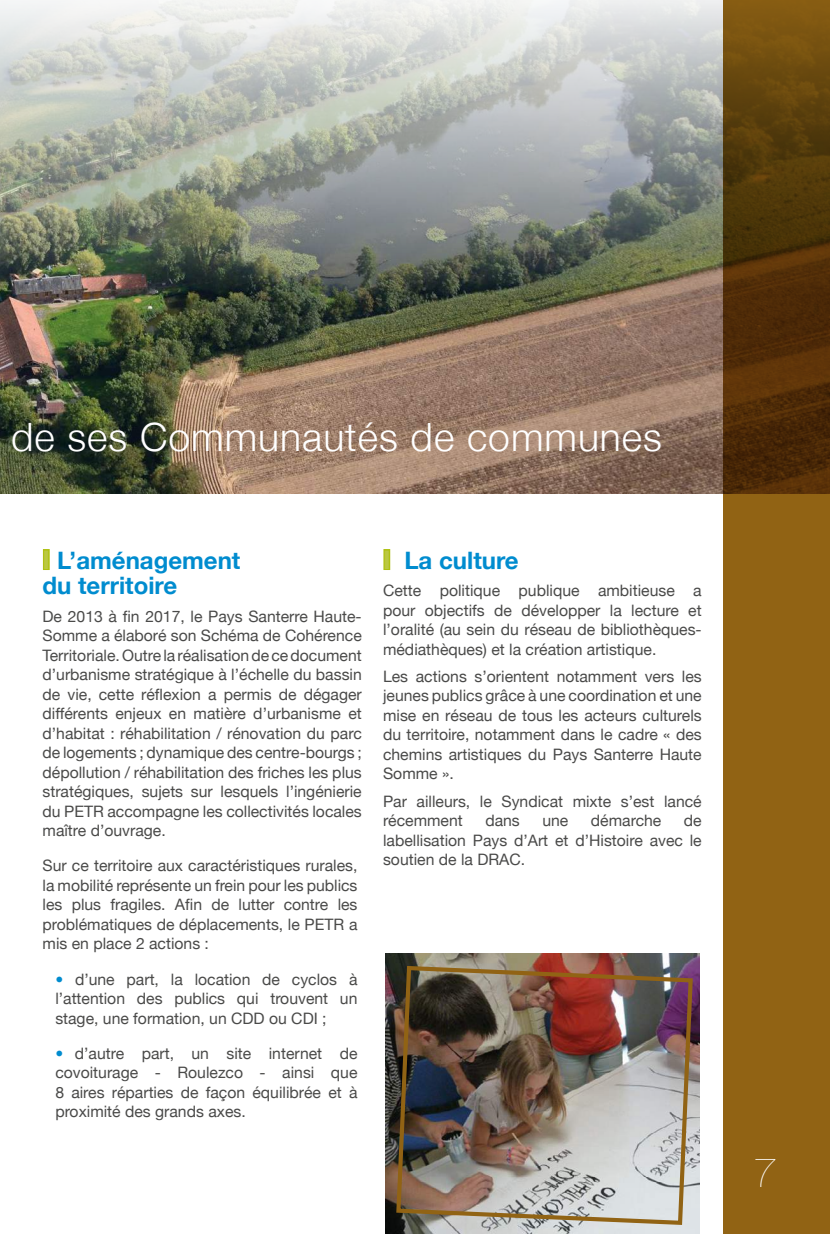
<style>
.page{position:relative;width:830px;height:1234px;background:#fff}
.page>*{position:absolute;margin:0;border:0;box-sizing:border-box;transform-origin:0 0}
.t1{font:200 41.4px "Helvetica Neue";color:#fff;scale:1.1 1}
.t2{font:300 39px "Helvetica Neue";letter-spacing:.025em;color:#fff}
.t3{font:700 24px/25.5px "Helvetica Neue";color:#008ccf}
.t4{font:15.75px/19.5px "Helvetica Neue";color:#4a4a49;text-align:justify}
.s1{font-size:25.5px;color:#bbc842}
.s2{color:#008ccf}
</style>
<div class="page">
<img style="left:0;top:293px;width:723px;height:200px">
<img style="left:0;top:0;width:723px;height:293px">
<svg style="left:723px;top:0;width:106px;height:1233px;background:#7a510f"></svg>
<div style="left:43px;top:549px;width:7px;height:21px;border:3px solid #aec010"></div>
<div style="left:383px;top:549px;width:7px;height:21px;border:3px solid #aec010"></div>
<img style="left:385px;top:953px;width:314px;height:280px">
<img style="left:394px;top:963px;width:300px;height:263px">
<h2 class="t2" style="left:11px;top:413px;width:652px">de ses Communautés de communes</h2>
<h3 class="t3" style="left:43px;top:546px;width:199px"><span class="s1">I</span> L’aménagement du territoire</h3>
<p class="t4" style="left:43px;top:605px;width:320px">De 2013 à fin 2017, le Pays Santerre Haute-Somme a élaboré son Schéma de Cohérence Territoriale. Outre la réalisation de ce document d’urbanisme stratégique à l’échelle du bassin de vie, cette réflexion a permis de dégager différents enjeux en matière d’urbanisme et d’habitat : réhabilitation / rénovation du parc de logements ; dynamique des centre-bourgs ; dépollution / réhabilitation des friches les plus stratégiques, sujets sur lesquels l’ingénierie du PETR accompagne les collectivités locales maître d’ouvrage.</p>
<p class="t4" style="left:43px;top:855px;width:316px">Sur ce territoire aux caractéristiques rurales, la mobilité représente un frein pour les publics les plus fragiles. Afin de lutter contre les problématiques de déplacements, le PETR a mis en place 2 actions :</p>
<p class="t4" style="left:55px;top:968px;width:303px"><span class="s2">•</span> d’une part, la location de cyclos à l’attention des publics qui trouvent un stage, une formation, un CDD ou CDI ;</p>
<p class="t4" style="left:55px;top:1042px;width:303px"><span class="s2">•</span> d’autre part, un site internet de covoiturage - Roulezco - ainsi que 8 aires réparties de façon équilibrée et à proximité des grands axes.</p>
<h3 class="t3" style="left:383px;top:546px;width:137px"><span class="s1">I</span> La culture</h3>
<p class="t4" style="left:383px;top:580px;width:320px">Cette politique publique ambitieuse a pour objectifs de développer la lecture et l’oralité (au sein du réseau de bibliothèques&shy;médiathèques) et la création artistique.</p>
<p class="t4" style="left:383px;top:666px;width:320px">Les actions s’orientent notamment vers les jeunes publics grâce à une coordination et une mise en réseau de tous les acteurs culturels du territoire, notamment dans le cadre « des chemins artistiques du Pays Santerre Haute Somme ».</p>
<p class="t4" style="left:383px;top:791px;width:320px">Par ailleurs, le Syndicat mixte s’est lancé récemment</p>
<p class="t4" style="left:485px;top:810px;width:36px">dans</p>
<p class="t4" style="left:542px;top:810px;width:27px">une</p>
<p class="t4" style="left:590px;top:810px;width:72px">démarche</p>
<p class="t4" style="left:383px;top:810px;width:320px;text-indent:301px">de labellisation Pays d’Art et d’Histoire avec le soutien de la DRAC.</p>
<h1 class="t1" style="left:752px;top:1147px;width:25px">7</h1>
</div>
